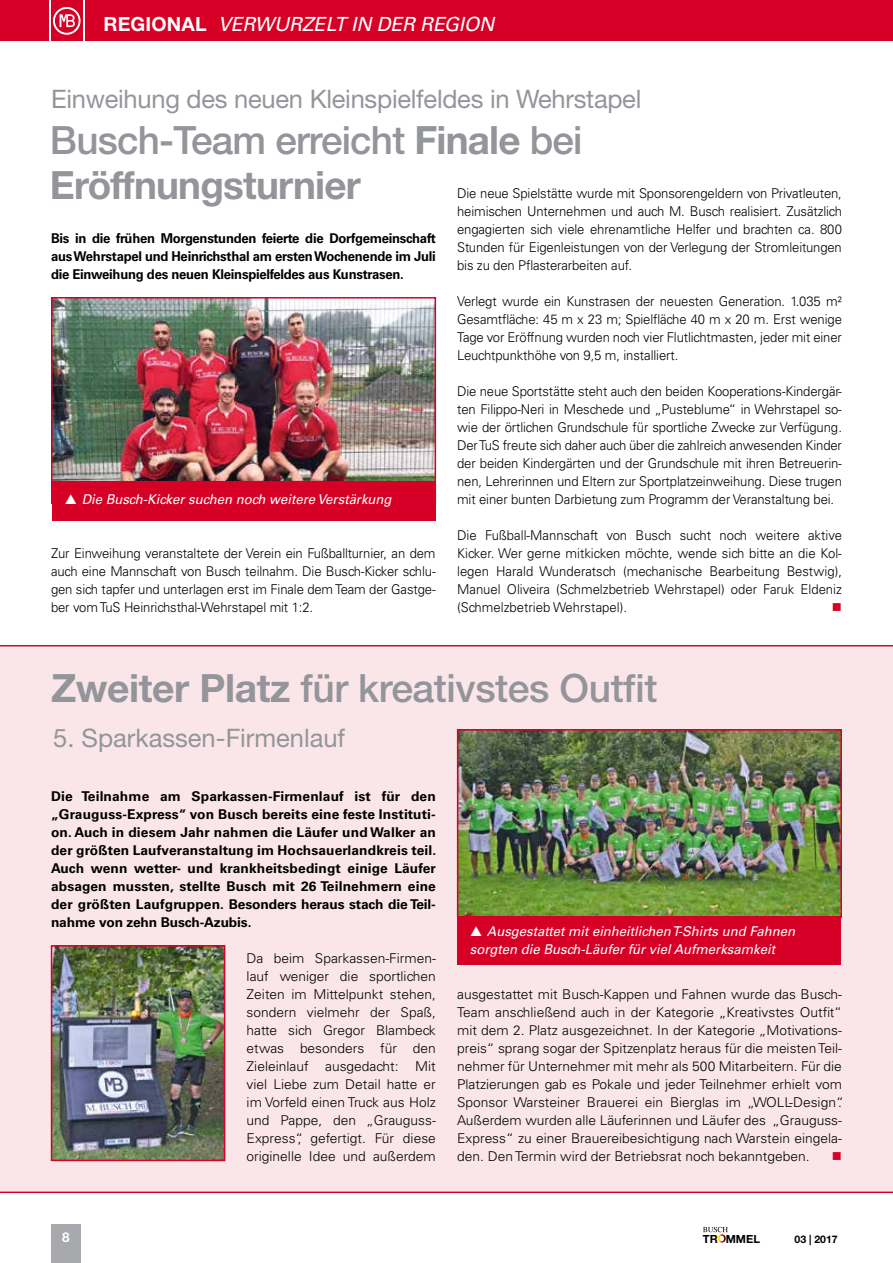
<style>
.page{position:relative;width:893px;height:1263px;background:#fff}
.page>*{position:absolute;margin:0;border:0;box-sizing:border-box;transform-origin:0 0}
.t1{font:700 39px/45.5px "Helvetica Neue LT Pro";letter-spacing:-.02em;color:#93959a}
.t2{font:500 39px "Helvetica Neue LT Pro";letter-spacing:-.01em;color:#93959a}
.t3{font:25.5px "Helvetica Neue LT Pro";letter-spacing:-.01em;color:#93959a}
.t4{font:italic 19.5px "Univers LT Std";color:#fff}
.t5{font:300 13.5px/18px "Univers LT Std";color:#000;text-align:justify}
.t6{font:700 13.5px/18px "Univers LT Std";letter-spacing:-.02em;color:#000;text-align:justify}
.t7{font:italic 13.5px/18px "Univers LT Std";color:#fff}
.t8{font:13.5px "Wingdings";color:#d60026}
.t9{font:700 13.5px "Helvetica Neue LT Pro";color:#fff}
.t10{font:700 11.25px "Helvetica Neue LT Pro";color:#000}
.t11{font:700 10.5px "Helvetica Neue LT Pro";color:#000}
.s1{font-family:"Helvetica Neue LT Pro";font-weight:700;font-style:normal}
.s2{font-weight:500}
.s3{font-weight:700}
</style>
<div class="page">
<div style="left:51px;top:1224px;width:30px;height:39px;background:#a7a9ad"></div>
<div style="left:0;top:648px;width:893px;height:543px;background:#fae6e9"></div>
<img style="left:460px;top:732px;width:379px;height:183px">
<div style="left:457px;top:729px;width:385px;height:189px;border:2px solid #d60026"></div>
<img style="left:54px;top:300px;width:379px;height:181px">
<div style="left:51px;top:297px;width:385px;height:207px;border:2px solid #d60026"></div>
<img style="left:54px;top:948px;width:168px;height:210px">
<div style="left:51px;top:945px;width:174px;height:216px;border:2px solid #d60026"></div>
<svg style="left:703px;top:1227px;width:25px;height:16px"></svg>
<div style="left:85px;top:0;width:808px;height:41px;background:#d60026"></div>
<div style="left:51px;top:0;width:32px;height:41px;background:#d60026"></div>
<div style="left:0;top:0;width:49px;height:41px;background:#d60026"></div>
<svg style="left:53px;top:7px;width:28px;height:28px"></svg>
<hr style="left:0;top:1191px;width:893px;height:2px;background:#d60026">
<hr style="left:0;top:645px;width:893px;height:1px;background:#d60026">
<div style="left:457px;top:917px;width:384px;height:48px;background:#d60026"></div>
<div style="left:52px;top:481px;width:384px;height:39px;background:#d60026"></div>
<h3 class="t4" style="left:103px;top:12px;width:397px"><span class="s1">R E G I O N A L</span> VERWURZELT IN DER REGION</h3>
<h2 class="t3" style="left:51px;top:83px;width:592px">Einweihung des neuen Kleinspielfeldes in Wehrstapel</h2>
<h1 class="t1" style="left:50px;top:116px;width:534px"><span class="s2">Busch-Team erreicht</span> Finale <span class="s2">bei<br></span>Eröffnungsturnier</h1>
<p class="t5" style="left:457px;top:184px;width:386px">Die neue Spielstätte wurde mit Sponsorengeldern von Privatleuten, heimischen Unternehmen und auch M. Busch realisiert. Zusätzlich engagierten sich viele ehrenamtliche Helfer und brachten ca. 800<br>Stunden für Eigenleistungen von der Verlegung der Stromleitungen bis zu den Pflasterarbeiten auf.</p>
<p class="t5" style="left:457px;top:292px;width:386px">Verlegt wurde ein Kunstrasen der neuesten Generation. 1.035 m²<br>Gesamtfläche: 45 m x 23 m; Spielfläche 40 m x 20 m. Erst wenige Tage vor Eröffnung wurden noch vier Flutlichtmasten, jeder mit einer Leuchtpunkthöhe von 9,5 m, installiert.</p>
<p class="t5" style="left:457px;top:382px;width:386px">Die neue Sportstätte steht auch den beiden Kooperations-Kindergär&shy;ten Filippo-Neri in Meschede und „Pusteblume“ in Wehrstapel so&shy;wie der örtlichen Grundschule für sportliche Zwecke zur Verfügung.<br>Der TuS freute sich daher auch über die zahlreich anwesenden Kinder der beiden Kindergärten und der Grundschule mit ihren Betreuerin&shy;nen, Lehrerinnen und Eltern zur Sportplatzeinweihung. Diese trugen mit einer bunten Darbietung zum Programm der Veranstaltung bei.</p>
<p class="t5" style="left:457px;top:526px;width:386px">Die Fußball-Mannschaft von Busch sucht noch weitere aktive Kicker. Wer gerne mitkicken möchte, wende sich bitte an die Kol&shy;legen Harald Wunderatsch (mechanische Bearbeitung Bestwig), Manuel Oliveira (Schmelzbetrieb Wehrstapel) oder Faruk Eldeniz (Schmelzbetrieb Wehrstapel).</p>
<p class="t6" style="left:51px;top:229px;width:386px">Bis in die frühen Morgenstunden feierte die Dorfgemeinschaft aus Wehrstapel und Heinrichsthal am ersten Wochenende im Juli die Einweihung des neuen Kleinspielfeldes aus Kunstrasen.</p>
<p class="t7" style="left:82px;top:490px;width:311px">Die Busch-Kicker suchen noch weitere Verstärkung</p>
<p class="t5" style="left:51px;top:544px;width:386px">Zur Einweihung veranstaltete der Verein ein Fußballturnier, an dem auch eine Mannschaft von Busch teilnahm. Die Busch-Kicker schlu&shy;gen sich tapfer und unterlagen erst im Finale dem Team der Gastge&shy;ber vom TuS Heinrichsthal-Wehrstapel mit 1:2.</p>
<p class="t8" style="left:832px;top:600px;width:12px">■</p>
<h1 class="t2" style="left:51px;top:665px;width:608px"><span class="s3">Zweiter Platz</span> für kreativstes Outfit</h1>
<h2 class="t3" style="left:53px;top:722px;width:293px">5. Sparkassen-Firmenlauf</h2>
<p class="t6" style="left:51px;top:787px;width:387px">Die Teilnahme am Sparkassen-Firmenlauf ist für den „Grauguss-Express“ von Busch bereits eine feste Instituti&shy;on. Auch in diesem Jahr nahmen die Läufer und Walker an der größten Laufveranstaltung im Hochsauerlandkreis teil.<br>Auch wenn wetter- und krankheitsbedingt einige Läufer absagen mussten, stellte Busch mit 26 Teilnehmern eine der größten Laufgruppen. Besonders heraus stach die Teil&shy;nahme von zehn Busch-Azubis.</p>
<p class="t5" style="left:247px;top:949px;width:191px">Da beim Sparkassen-Firmen&shy;lauf weniger die sportlichen Zeiten im Mittelpunkt stehen, sondern vielmehr der Spaß, hatte sich Gregor Blambeck etwas besonders für den Zieleinlauf ausgedacht: Mit viel Liebe zum Detail hatte er im Vorfeld einen Truck aus Holz und Pappe, den „Grauguss-Express“, gefertigt. Für diese originelle Idee und außerdem</p>
<p class="t7" style="left:470px;top:922px;width:327px;text-indent:17px">Ausgestattet mit einheitlichen T-Shirts und Fahnen sorgten die Busch-Läufer für viel Aufmerksamkeit</p>
<p class="t5" style="left:457px;top:985px;width:388px;text-align:left">ausgestattet mit Busch-Kappen und Fahnen wurde das Busch-Team anschließend auch in der Kategorie „Kreativstes Outfit“ mit dem 2. Platz ausgezeichnet. In der Kategorie „Motivations&shy;preis“ sprang sogar der Spitzenplatz heraus für die meisten Teil&shy;nehmer für Unternehmer mit mehr als 500 Mitarbeitern. Für die Platzierungen gab es Pokale und jeder Teilnehmer erhielt vom Sponsor Warsteiner Brauerei ein Bierglas im „WOLL-Design“.<br>Außerdem wurden alle Läuferinnen und Läufer des „Grauguss-Express“ zu einer Brauereibesichtigung nach Warstein eingela&shy;den. Den Termin wird der Betriebsrat noch bekanntgeben.</p>
<p class="t8" style="left:832px;top:1149px;width:12px">■</p>
<p class="t9" style="left:62px;top:1228px;width:9px">8</p>
<p class="t10" style="left:703px;top:1231px;width:59px">TR MMEL</p>
<p class="t11" style="left:794px;top:1232px;width:45px">03 | 2017</p>
</div>
